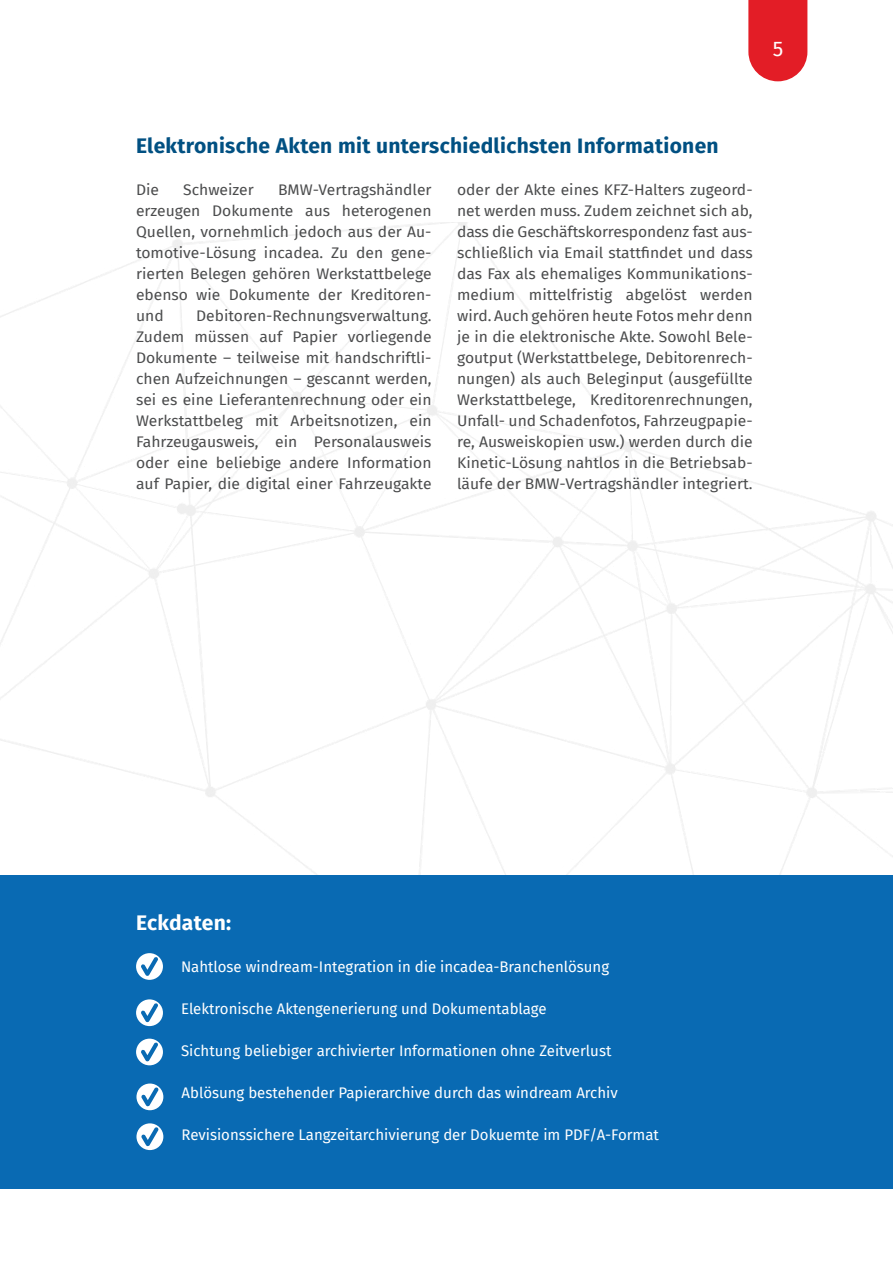
<style>
.page{position:relative;width:893px;height:1263px;background:#fff}
.page>*{position:absolute;margin:0;border:0;box-sizing:border-box;transform-origin:0 0}
.Überschrift_1{font:700 21px "Fira Sans";letter-spacing:.015em;color:#015082}
.Überschirft_2{font:700 21px "Fira Sans";letter-spacing:.015em;color:#fff}
.t1{font:21px "Fira Sans";color:#fff}
.Fließext{font:15px/21px "Fira Sans";color:#4b4c4d;text-align:justify;scale:1.04 1}
.Aufzählungszeichen_H{font:15px "Fira Sans";color:#fff}
</style>
<div class="page">
<svg style="left:748px;top:0;width:59px;height:81px;background:#e52e37"></svg>
<div style="left:0;top:875px;width:893px;height:313px;background:#096ab3"></div>
<svg style="left:136px;top:953px;width:27px;height:27px"></svg>
<svg style="left:136px;top:999px;width:27px;height:27px"></svg>
<svg style="left:136px;top:1083px;width:27px;height:27px"></svg>
<svg style="left:136px;top:1123px;width:27px;height:27px"></svg>
<svg style="left:136px;top:1039px;width:27px;height:26px"></svg>
<h1 class="t1" style="left:773px;top:33px;width:12px">5</h1>
<p class="Überschrift_1" style="left:136px;top:128px;width:584px">Elektronische Akten mit unterschiedlichsten Informationen</p>
<p class="Fließext" style="left:136px;top:179px;width:24px">Die</p>
<p class="Fließext" style="left:183px;top:179px;width:69px">Schweizer</p>
<p class="Fließext" style="left:136px;top:179px;width:286px;text-indent:142px">BMW-Vertragshändler erzeugen Dokumente aus heterogenen Quellen, vornehmlich jedoch aus der Au&shy;tomotive-Lösung incadea. Zu den gene&shy;rierten Belegen gehören Werkstattbelege ebenso wie Dokumente der Kreditoren&shy;und</p>
<p class="Fließext" style="left:136px;top:305px;width:286px;text-indent:60px">Debitoren-Rechnungsverwaltung.<br>Zudem müssen auf Papier vorliegende Dokumente – teilweise mit handschriftli&shy;chen Aufzeichnungen – gescannt werden, sei es eine Lieferantenrechnung oder ein Werkstattbeleg mit Arbeitsnotizen, ein Fahrzeugausweis, ein Personalausweis oder eine beliebige andere Information auf Papier, die digital einer Fahrzeugakte</p>
<p class="Fließext" style="left:457px;top:179px;width:286px">oder der Akte eines KFZ-Halters zugeord&shy;net werden muss. Zudem zeichnet sich ab, dass die Geschäftskorrespondenz fast aus&shy;schließlich via Email stattfindet und dass das Fax als ehemaliges Kommunikations&shy;medium mittelfristig abgelöst werden wird. Auch gehören heute Fotos mehr denn je in die elektronische Akte. Sowohl Bele&shy;goutput (Werkstattbelege, Debitorenrech&shy;nungen) als auch Beleginput (ausgefüllte Werkstattbelege, Kreditorenrechnungen, Unfall- und Schadenfotos, Fahrzeugpapie&shy;re, Ausweiskopien usw.) werden durch die Kinetic-Lösung nahtlos in die Betriebsab&shy;läufe der BMW-Vertragshändler integriert.</p>
<p class="Überschirft_2" style="left:136px;top:905px;width:97px">Eckdaten:</p>
<p class="Aufzählungszeichen_H" style="left:181px;top:955px;width:430px">Nahtlose windream-Integration in die incadea-Branchenlösung</p>
<p class="Aufzählungszeichen_H" style="left:181px;top:997px;width:367px">Elektronische Aktengenerierung und Dokumentablage</p>
<p class="Aufzählungszeichen_H" style="left:181px;top:1039px;width:432px">Sichtung beliebiger archivierter Informationen ohne Zeitverlust</p>
<p class="Aufzählungszeichen_H" style="left:181px;top:1081px;width:438px">Ablösung bestehender Papierarchive durch das windream Archiv</p>
<p class="Aufzählungszeichen_H" style="left:181px;top:1123px;width:479px">Revisionssichere Langzeitarchivierung der Dokuemte im PDF/A-Format</p>
</div>
